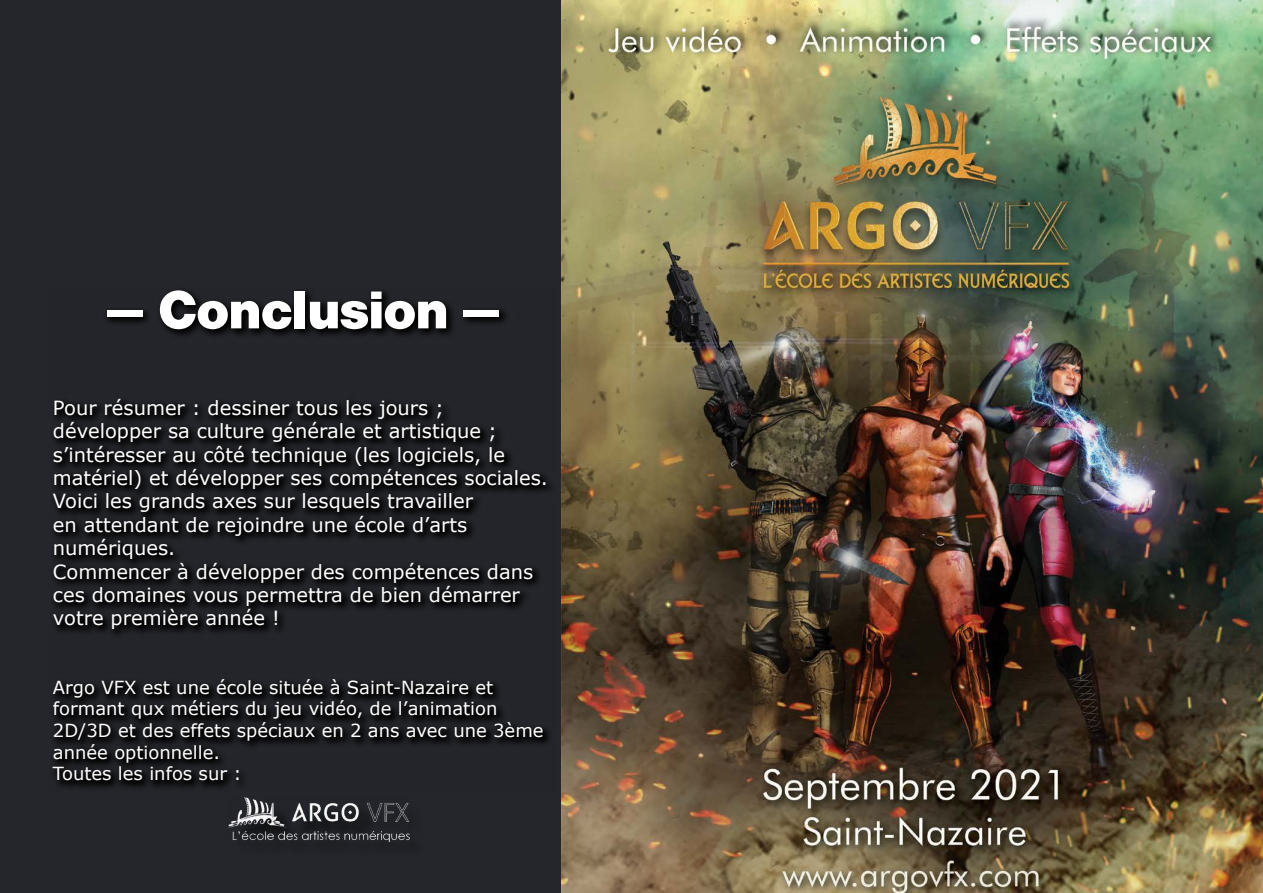
<style>
.page{position:relative;width:1263px;height:893px;background:#25262b}
.page>*{position:absolute;margin:0;border:0;box-sizing:border-box;transform-origin:0 0}
.t1{font:700 52.5px "Helvetica BQ";color:#fff}
.t2{font:19.5px/23.4px "Verdana";color:#fff}
.t3{font:18px/21.6px "Verdana";color:#fff}
</style>
<div class="page">
<img style="left:561px;top:0;width:702px;height:893px">
<svg style="left:54px;top:290px;width:497px;height:498px"></svg>
<img style="left:228px;top:797px;width:182px;height:45px">
<h1 class="t1" style="left:107px;top:279px;width:394px">— Conclusion —</h1>
<p class="t2" style="left:53px;top:396px;width:496px">Pour résumer : dessiner tous les jours ; développer sa culture générale et artistique ; s’intéresser au côté technique (les logiciels, le matériel) et développer ses compétences sociales.<br>Voici les grands axes sur lesquels travailler<br>en attendant de rejoindre une école d’arts numériques.<br>Commencer à développer des compétences dans ces domaines vous permettra de bien démarrer votre première année !</p>
<p class="t3" style="left:53px;top:676px;width:492px">Argo VFX est une école située à Saint-Nazaire et formant qux métiers du jeu vidéo, de l’animation 2D/3D et des effets spéciaux en 2 ans avec une 3ème année optionnelle.<br>Toutes les infos sur :</p>
</div>
